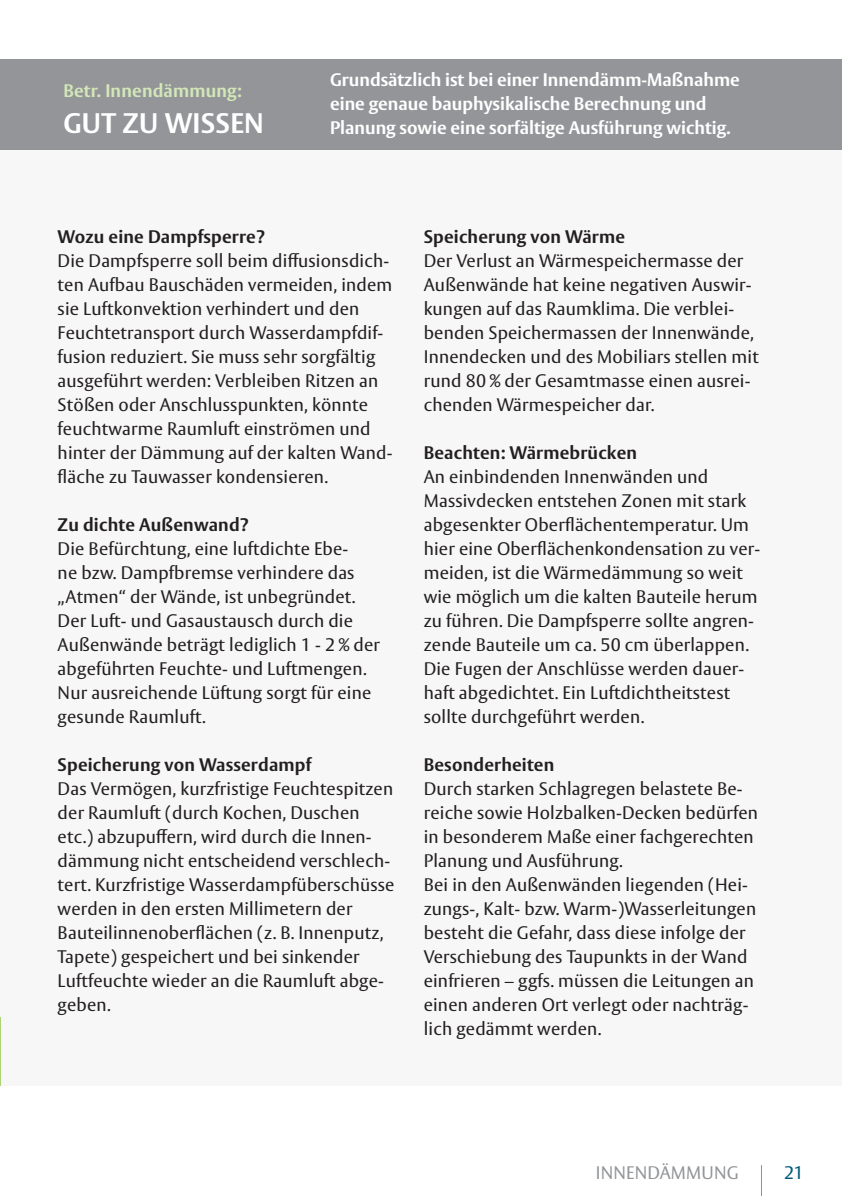
<style>
.page{position:relative;width:842px;height:1196px;background:#fff}
.page>*{position:absolute;margin:0;border:0;box-sizing:border-box;transform-origin:0 0}
.t1{font:700 28px "Vesta Pro";letter-spacing:.01em;color:#fff}
.t2{font:18px/24px "Vesta Pro";letter-spacing:.01em;color:#231f20}
.t3{font:700 18px/24px "Vesta Pro";color:#fff}
.t4{font:700 18px "Vesta Pro";letter-spacing:.01em;color:#231f20}
.t5{font:700 18px "Vesta Pro";letter-spacing:.01em;color:#d4e7b8}
.t6{font:18px "Vesta Pro";letter-spacing:.01em;color:#939598}
.t7{font:18px "Vesta Pro";color:#00597a}
</style>
<div class="page">
<hr style="left:0;top:59px;width:1px;height:681px;background:#f7f7f8">
<div style="left:1px;top:83px;width:840px;height:1002px;background:#f7f7f8"></div>
<div style="left:1px;top:59px;width:840px;height:91px;background:#939598"></div>
<hr style="left:0;top:1017px;width:1px;height:68px;background:#aed475">
<hr style="left:760px;top:1165px;width:1px;height:31px;background:#231f20">
<p class="t5" style="left:63px;top:80px;width:180px">Betr. Innendämmung:</p>
<h1 class="t1" style="left:63px;top:106px;width:202px">GUT ZU WISSEN</h1>
<p class="t3" style="left:330px;top:67px;width:411px">Grundsätzlich ist bei einer Innendämm-Maßnahme eine genaue bauphysikalische Berechnung und<br>Planung sowie eine sorfältige Ausführung wichtig.</p>
<p class="t4" style="left:58px;top:226px;width:209px">Wozu eine Dampfsperre?</p>
<p class="t2" style="left:58px;top:249px;width:336px">Die Dampfsperre soll beim diffusionsdich&shy;ten Aufbau Bauschäden vermeiden, indem sie Luftkonvektion verhindert und den Feuchtetransport durch Wasserdampfdif&shy;fusion reduziert. Sie muss sehr sorgfältig ausgeführt werden: Verbleiben Ritzen an Stößen oder Anschlusspunkten, könnte feuchtwarme Raumluft einströmen und hinter der Dämmung auf der kalten Wand&shy;fläche zu Tauwasser kondensieren.</p>
<p class="t4" style="left:58px;top:514px;width:193px">Zu dichte Außenwand?</p>
<p class="t2" style="left:58px;top:537px;width:324px">Die Befürchtung, eine luftdichte Ebe-<br>ne bzw. Dampfbremse verhindere das „Atmen“ der Wände, ist unbegründet.<br>Der Luft- und Gasaustausch durch die Außenwände beträgt lediglich 1 - 2 % der abgeführten Feuchte- und Luftmengen.<br>Nur ausreichende Lüftung sorgt für eine gesunde Raumluft.</p>
<p class="t4" style="left:58px;top:754px;width:255px">Speicherung von Wasserdampf</p>
<p class="t2" style="left:58px;top:777px;width:338px">Das Vermögen, kurzfristige Feuchtespitzen der Raumluft (durch Kochen, Duschen etc.) abzupuffern, wird durch die Innen&shy;dämmung nicht entscheidend verschlech&shy;tert. Kurzfristige Wasserdampfüberschüsse werden in den ersten Millimetern der Bauteilinnenoberflächen (z. B. Innenputz, Tapete) gespeichert und bei sinkender Luftfeuchte wieder an die Raumluft abge&shy;geben.</p>
<p class="t4" style="left:423px;top:226px;width:203px">Speicherung von Wärme</p>
<p class="t2" style="left:423px;top:248px;width:336px">Der Verlust an Wärmespeichermasse der Außenwände hat keine negativen Auswir&shy;kungen auf das Raumklima. Die verblei&shy;benden Speichermassen der Innenwände, Innendecken und des Mobiliars stellen mit rund 80 % der Gesamtmasse einen ausrei&shy;chenden Wärmespeicher dar.</p>
<p class="t4" style="left:423px;top:442px;width:215px">Beachten: Wärmebrücken</p>
<p class="t2" style="left:423px;top:464px;width:338px">An einbindenden Innenwänden und Massivdecken entstehen Zonen mit stark abgesenkter Oberflächentemperatur. Um hier eine Oberflächenkondensation zu ver&shy;meiden, ist die Wärmedämmung so weit wie möglich um die kalten Bauteile herum zu führen. Die Dampfsperre sollte angren&shy;zende Bauteile um ca. 50 cm überlappen.<br>Die Fugen der Anschlüsse werden dauer&shy;haft abgedichtet. Ein Luftdichtheitstest sollte durchgeführt werden.</p>
<p class="t4" style="left:423px;top:754px;width:132px">Besonderheiten</p>
<p class="t2" style="left:423px;top:776px;width:335px">Durch starken Schlagregen belastete Be&shy;reiche sowie Holzbalken-Decken bedürfen in besonderem Maße einer fachgerechten Planung und Ausführung.<br>Bei in den Außenwänden liegenden (Hei&shy;zungs-, Kalt- bzw. Warm-)Wasserleitungen besteht die Gefahr, dass diese infolge der Verschiebung des Taupunkts in der Wand einfrieren – ggfs. müssen die Leitungen an einen anderen Ort verlegt oder nachträg&shy;lich gedämmt werden.</p>
<p class="t6" style="left:595px;top:1161px;width:144px">INNENDÄMMUNG</p>
<p class="t7" style="left:783px;top:1161px;width:21px">21</p>
</div>
